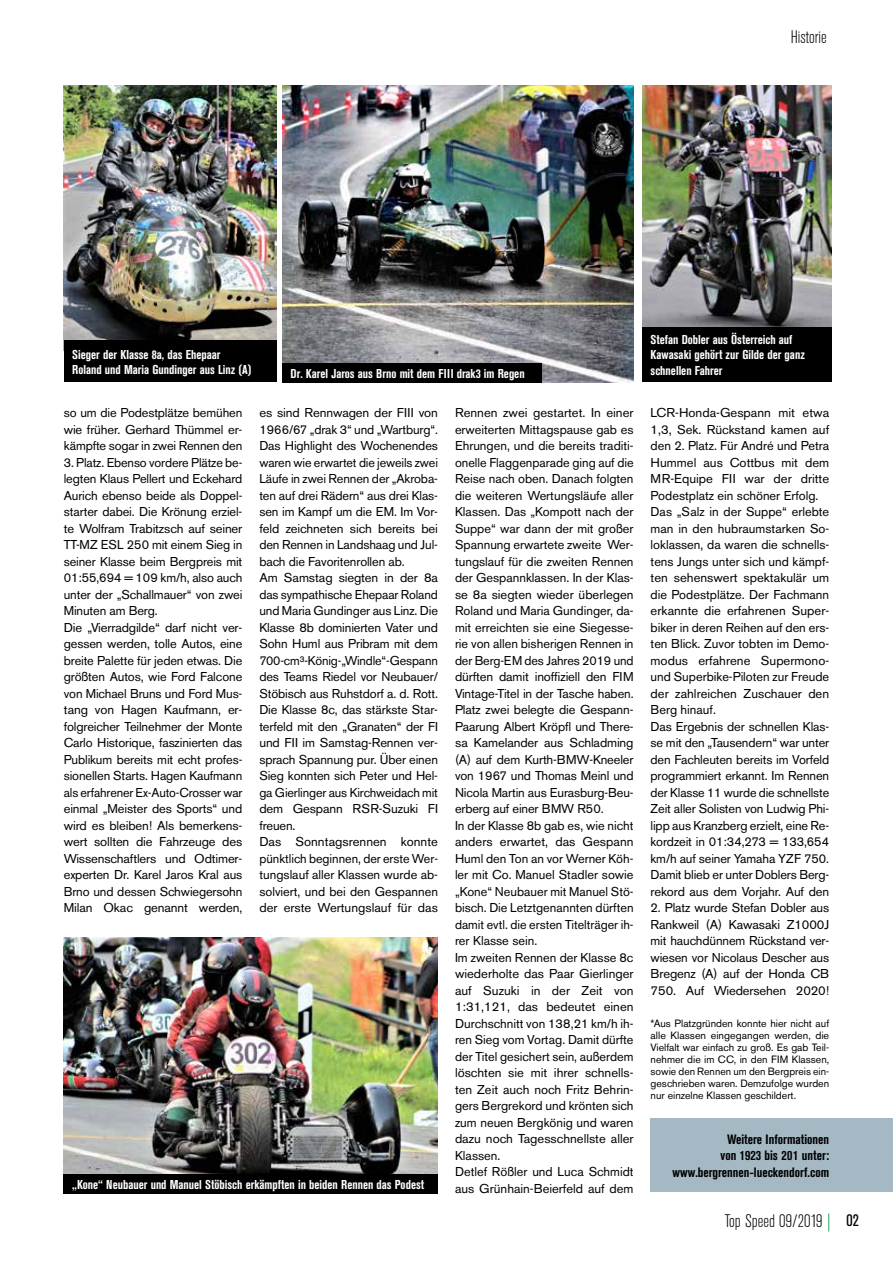
<style>
.page{position:relative;width:893px;height:1263px;background:#fff}
.page>*{position:absolute;margin:0;border:0;box-sizing:border-box;transform-origin:0 0}
.t1{font:300 condensed 18px "Akzidenz Grotesk BE";color:#000}
.t2{font:700 condensed 13.5px/16.5px "Akzidenz Grotesk BE";color:#000;text-align:right}
.t3{font:12.75px/16.5px "Akzidenz Grotesk BE";letter-spacing:-.01em;color:#000}
.t4{font:700 condensed 12.75px/15.3px "Akzidenz Grotesk BE";color:#fff}
.t5{font:10.5px/12px "Akzidenz Grotesk BE";color:#000;text-align:justify}
.s1{color:#00943d}
.s2{font-weight:400;font-size:16.5px}
</style>
<div class="page">
<img style="left:64px;top:85px;width:212px;height:256px">
<img style="left:642px;top:85px;width:189px;height:242px">
<img style="left:282px;top:85px;width:352px;height:297px">
<div style="left:64px;top:341px;width:212px;height:41px;background:#000"></div>
<div style="left:642px;top:327px;width:189px;height:55px;background:#000"></div>
<div style="left:282px;top:363px;width:259px;height:19px;background:#000"></div>
<img style="left:64px;top:937px;width:374px;height:237px">
<div style="left:64px;top:1174px;width:374px;height:19px;background:#000"></div>
<div style="left:651px;top:1118px;width:242px;height:74px;background:#a5b9c4"></div>
<h1 class="t1" style="left:791px;top:27px;width:38px">Historie</h1>
<p class="t4" style="left:72px;top:347px;width:181px">Sieger der Klasse 8a, das Ehepaar<br>Roland und Maria Gundinger aus Linz (A)</p>
<p class="t4" style="left:651px;top:332px;width:156px">Stefan Dobler aus Österreich auf<br>Kawasaki gehört zur Gilde der ganz</p>
<p class="t4" style="left:291px;top:366px;width:236px">Dr. Karel Jaros aus Brno mit dem FIII drak3 im Regen</p>
<p class="t4" style="left:651px;top:363px;width:73px">schnellen Fahrer</p>
<p class="t3" style="left:259px;top:404px;width:180px">es sind Rennwagen der FIII von<br>1966/67 „drak 3“ und „Wartburg“.<br>Das Highlight des Wochenendes waren wie erwartet die jeweils zwei<br>Läufe in zwei Rennen der „Akroba&shy;ten auf drei Rädern“ aus drei Klas&shy;sen im Kampf um die EM. Im Vor&shy;feld zeichneten sich bereits bei den Rennen in Landshaag und Jul&shy;bach die Favoritenrollen ab.<br>Am Samstag siegten in der 8a das sympathische Ehepaar Roland und Maria Gundinger aus Linz. Die<br>Klasse 8b dominierten Vater und<br>Sohn Huml aus Pribram mit dem<br>700-cm³-König-„Windle“-Gespann des Teams Riedel vor Neubauer/<br>Stöbisch aus Ruhstdorf a. d. Rott.<br>Die Klasse 8c, das stärkste Star&shy;terfeld mit den „Granaten“ der FI und FII im Samstag-Rennen ver&shy;sprach Spannung pur. Über einen<br>Sieg konnten sich Peter und Hel&shy;ga Gierlinger aus Kirchweidach mit dem Gespann RSR-Suzuki FI freuen.<br>Das Sonntagsrennen konnte pünktlich beginnen, der erste Wer&shy;tungslauf aller Klassen wurde ab&shy;solviert, und bei den Gespannen der erste Wertungslauf für das</p>
<p class="t3" style="left:455px;top:404px;width:180px">Rennen zwei gestartet. In einer erweiterten Mittagspause gab es<br>Ehrungen, und die bereits traditi&shy;onelle Flaggenparade ging auf die<br>Reise nach oben. Danach folgten die weiteren Wertungsläufe aller<br>Klassen. Das „Kompott nach der<br>Suppe“ war dann der mit großer<br>Spannung erwartete zweite Wer&shy;tungslauf für die zweiten Rennen der Gespannklassen. In der Klas&shy;se 8a siegten wieder überlegen<br>Roland und Maria Gundinger, da&shy;mit erreichten sie eine Siegesse&shy;rie von allen bisherigen Rennen in der Berg-EM des Jahres 2019 und dürften damit inoffiziell den FIM<br>Vintage-Titel in der Tasche haben.<br>Platz zwei belegte die Gespann-<br>Paarung Albert Kröpfl und There&shy;sa Kamelander aus Schladming (A) auf dem Kurth-BMW-Kneeler von 1967 und Thomas Meinl und<br>Nicola Martin aus Eurasburg-Beu&shy;erberg auf einer BMW R50.<br>In der Klasse 8b gab es, wie nicht anders erwartet, das Gespann<br>Huml den Ton an vor Werner Köh&shy;ler mit Co. Manuel Stadler sowie „Kone“ Neubauer mit Manuel Stö&shy;bisch. Die Letztgenannten dürften damit evtl. die ersten Titelträger ih&shy;rer Klasse sein.<br>Im zweiten Rennen der Klasse 8c wiederholte das Paar Gierlinger auf Suzuki in der Zeit von<br>1:31,121, das bedeutet einen<br>Durchschnitt von 138,21 km/h ih&shy;ren Sieg vom Vortag. Damit dürfte der Titel gesichert sein, außerdem löschten sie mit ihrer schnells&shy;ten Zeit auch noch Fritz Behrin&shy;gers Bergrekord und krönten sich zum neuen Bergkönig und waren dazu noch Tagesschnellste aller<br>Klassen.<br>Detlef Rößler und Luca Schmidt aus Grünhain-Beierfeld auf dem</p>
<p class="t3" style="left:651px;top:404px;width:180px">LCR-Honda-Gespann mit etwa<br>1,3, Sek. Rückstand kamen auf den 2. Platz. Für André und Petra<br>Hummel aus Cottbus mit dem<br>MR-Equipe FII war der dritte<br>Podestplatz ein schöner Erfolg.<br>Das „Salz in der Suppe“ erlebte man in den hubraumstarken So&shy;loklassen, da waren die schnells&shy;tens Jungs unter sich und kämpf&shy;ten sehenswert spektakulär um die Podestplätze. Der Fachmann erkannte die erfahrenen Super&shy;biker in deren Reihen auf den ers&shy;ten Blick. Zuvor tobten im Demo&shy;modus erfahrene Supermono&shy;und Superbike-Piloten zur Freude der zahlreichen Zuschauer den<br>Berg hinauf.<br>Das Ergebnis der schnellen Klas&shy;se mit den „Tausendern“ war unter den Fachleuten bereits im Vorfeld programmiert erkannt. Im Rennen der Klasse 11 wurde die schnellste<br>Zeit aller Solisten von Ludwig Phi&shy;lipp aus Kranzberg erzielt, eine Re&shy;kordzeit in 01:34,273 = 133,654 km/h auf seiner Yamaha YZF 750.<br>Damit blieb er unter Doblers Berg&shy;rekord aus dem Vorjahr. Auf den</p>
<p class="t3" style="left:64px;top:404px;width:180px;text-align:justify">so um die Podestplätze bemühen wie früher. Gerhard Thümmel er&shy;kämpfte sogar in zwei Rennen den</p>
<p class="t3" style="left:64px;top:454px;width:180px">3. Platz. Ebenso vordere Plätze be&shy;legten Klaus Pellert und Eckehard<br>Aurich ebenso beide als Doppel&shy;starter dabei. Die Krönung erziel&shy;te Wolfram Trabitzsch auf seiner<br>TT-MZ ESL 250 mit einem Sieg in seiner Klasse beim Bergpreis mit<br>01:55,694 = 109 km/h, also auch unter der „Schallmauer“ von zwei<br>Minuten am Berg.<br>Die „Vierradgilde“ darf nicht ver&shy;gessen werden, tolle Autos, eine breite Palette für jeden etwas. Die größten Autos, wie Ford Falcone von Michael Bruns und Ford Mus&shy;tang von Hagen Kaufmann, er&shy;folgreicher Teilnehmer der Monte<br>Carlo Historique, faszinierten das<br>Publikum bereits mit echt profes&shy;sionellen Starts. Hagen Kaufmann als erfahrener Ex-Auto-Crosser war einmal „Meister des Sports“ und wird es bleiben! Als bemerkens&shy;wert sollten die Fahrzeuge des<br>Wissenschaftlers und Odtimer&shy;experten Dr. Karel Jaros Kral aus<br>Brno und dessen Schwiegersohn<br>Milan Okac genannt werden,</p>
<p class="t3" style="left:651px;top:899px;width:180px;text-align:justify">2. Platz wurde Stefan Dobler aus Rankweil (A) Kawasaki Z1000J mit hauchdünnem Rückstand ver&shy;wiesen vor Nicolaus Descher aus Bregenz (A) auf der Honda CB 750. Auf Wiedersehen 2020!</p>
<p class="t5" style="left:651px;top:1018px;width:180px">*Aus Platzgründen konnte hier nicht auf alle Klassen eingegangen werden, die Vielfalt war einfach zu groß. Es gab Teil&shy;nehmer die im CC, in den FIM Klassen, sowie den Rennen um den Bergpreis ein&shy;geschrieben waren. Demzufolge wurden nur einzelne Klassen geschildert.</p>
<p class="t2" style="left:673px;top:1131px;width:158px">Weitere Informationen<br>von 1923 bis 201 unter: www.bergrennen-lueckendorf.com</p>
<p class="t4" style="left:72px;top:1177px;width:353px">„Kone“ Neubauer und Manuel Stöbisch erkämpften in beiden Rennen das Podest</p>
<h1 class="t1" style="left:725px;top:1211px;width:136px">Top Speed 09/2019 <span class="s1">|</span> <span class="s2">02</span></h1>
</div>
